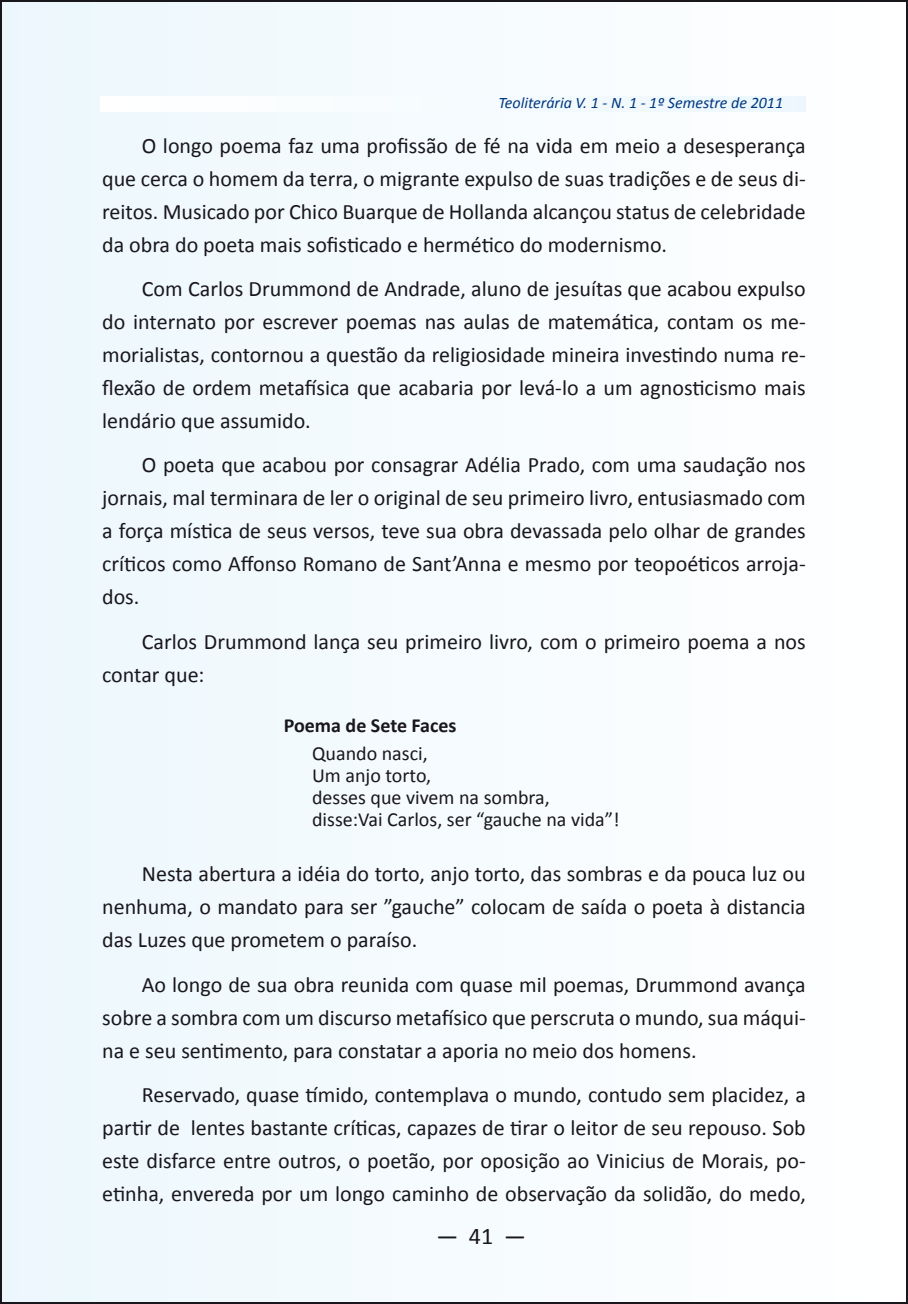
<style>
.page{position:relative;width:908px;height:1304px;background:#fff}
.page>*{position:absolute;margin:0;border:0;box-sizing:border-box;transform-origin:0 0}
.t1{font:24px "Calibri";color:#1a171c}
.t2{font:22px/33px "Calibri";color:#1a171c;text-align:justify}
.t3{font:20px/22px "Calibri";color:#1a171c}
.t4{font:700 20px "Calibri";color:#1a171c}
.t5{font:italic 16px "Calibri";color:#003882}
</style>
<div class="page">
<div style="left:1px;top:1px;width:905px;height:1302px;background:#f5fbfe"></div>
<p class="t5" style="left:498px;top:93px;width:286px">Teoliterária V. 1 - N. 1 - 1º Semestre de 2011</p>
<p class="t2" style="left:102px;top:128px;width:705px;text-indent:40px">O longo poema faz uma profissão de fé na vida em meio a desesperança que cerca o homem da terra, o migrante expulso de suas tradições e de seus di&shy;reitos. Musicado por Chico Buarque de Hollanda alcançou status de celebridade da obra do poeta mais sofisticado e hermético do modernismo.</p>
<p class="t2" style="left:102px;top:271px;width:705px;text-indent:40px">Com Carlos Drummond de Andrade, aluno de jesuítas que acabou expulso do internato por escrever poemas nas aulas de matemática, contam os me&shy;morialistas, contornou a questão da religiosidade mineira investindo numa re&shy;flexão de ordem metafísica que acabaria por levá-lo a um agnosticismo mais lendário que assumido.</p>
<p class="t2" style="left:102px;top:447px;width:704px;text-indent:40px">O poeta que acabou por consagrar Adélia Prado, com uma saudação nos jornais, mal terminara de ler o original de seu primeiro livro, entusiasmado com a força mística de seus versos, teve sua obra devassada pelo olhar de grandes críticos como Affonso Romano de Sant’Anna e mesmo por teopoéticos arroja&shy;dos.</p>
<p class="t2" style="left:102px;top:624px;width:704px;text-indent:40px">Carlos Drummond lança seu primeiro livro, com o primeiro poema a nos contar que:</p>
<p class="t4" style="left:283px;top:713px;width:174px">Poema de Sete Faces</p>
<p class="t3" style="left:312px;top:741px;width:309px">Quando nasci,<br>Um anjo torto,<br>desses que vivem na sombra, disse:Vai Carlos, ser “gauche na vida”!</p>
<p class="t2" style="left:102px;top:856px;width:704px;text-indent:40px">Nesta abertura a idéia do torto, anjo torto, das sombras e da pouca luz ou nenhuma, o mandato para ser ”gauche” colocam de saída o poeta à distancia das Luzes que prometem o paraíso.</p>
<p class="t2" style="left:102px;top:967px;width:705px;text-indent:40px">Ao longo de sua obra reunida com quase mil poemas, Drummond avança sobre a sombra com um discurso metafísico que perscruta o mundo, sua máqui&shy;na e seu sentimento, para constatar a aporia no meio dos homens.</p>
<p class="t2" style="left:102px;top:1077px;width:705px;text-indent:40px">Reservado, quase tímido, contemplava o mundo, contudo sem placidez, a partir de lentes bastante críticas, capazes de tirar o leitor de seu repouso. Sob este disfarce entre outros, o poetão, por oposição ao Vinicius de Morais, po&shy;etinha, envereda por um longo caminho de observação da solidão, do medo,</p>
<p class="t1" style="left:436px;top:1221px;width:91px">— 41 —</p>
</div>
